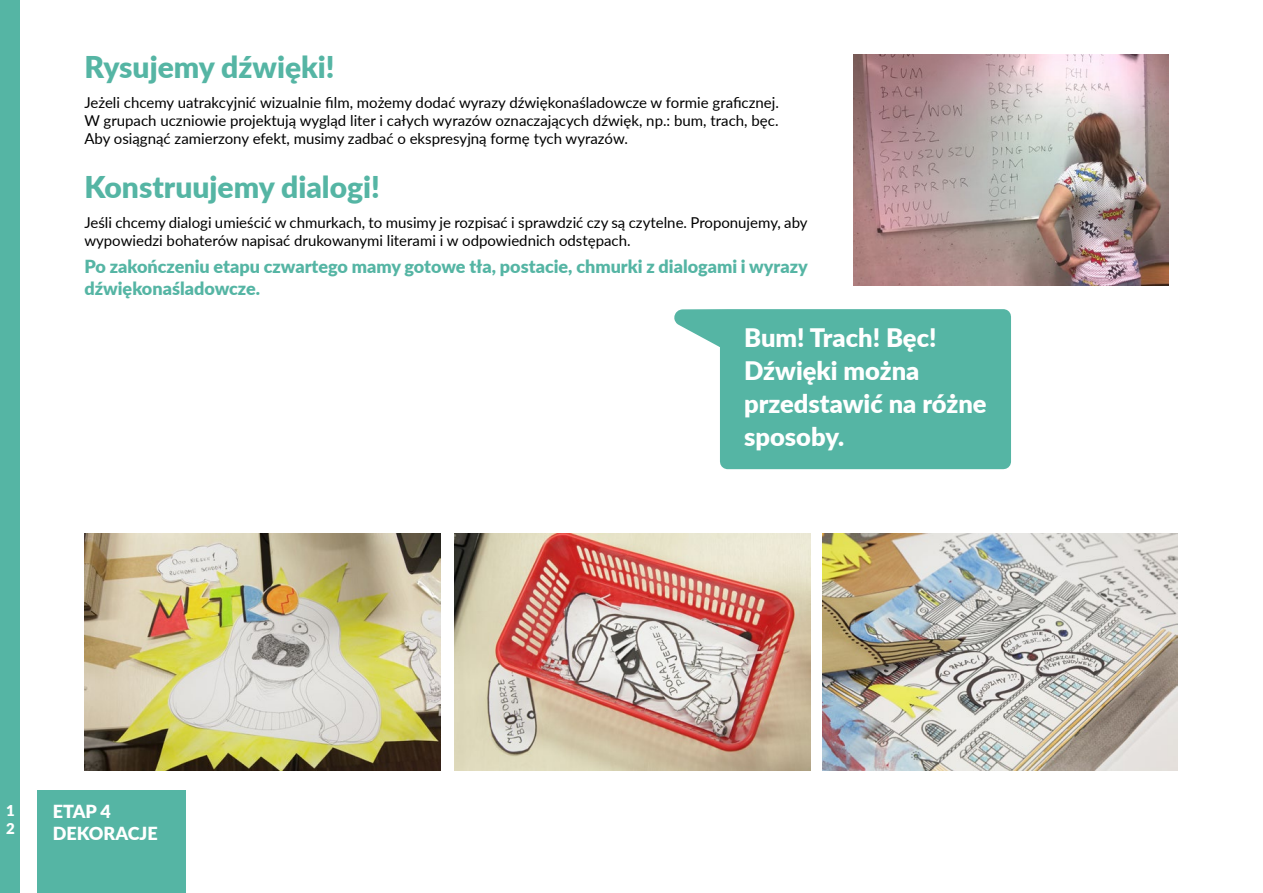
<style>
.page{position:relative;width:1263px;height:893px;background:#fff}
.page>*{position:absolute;margin:0;border:0;box-sizing:border-box;transform-origin:0 0}
.t1{font:900 30px "Lato";color:#55b5a4}
.t2{font:900 25.5px/33px "Lato";color:#fff}
.t3{font:900 18px/21.6px "Lato";color:#55b5a4}
.t4{font:900 18px/21.6px "Lato";color:#fff}
.t5{font:15px/18px "Lato";color:#000;text-align:justify}
.t6{font:900 15px/18px "Lato";color:#fff}
</style>
<div class="page">
<div style="left:0;top:0;width:20px;height:893px;background:#55b5a4"></div>
<div style="left:37px;top:791px;width:149px;height:102px;background:#55b5a4"></div>
<img style="left:854px;top:54px;width:314px;height:231px">
<img style="left:455px;top:534px;width:356px;height:237px">
<img style="left:822px;top:534px;width:356px;height:237px">
<img style="left:84px;top:534px;width:356px;height:237px">
<svg style="left:674px;top:309px;width:337px;height:161px;background:#69bdaf"></svg>
<h1 class="t1" style="left:84px;top:45px;width:252px">Rysujemy dźwięki!</h1>
<p class="t5" style="left:84px;top:93px;width:696px">Jeżeli chcemy uatrakcyjnić wizualnie film, możemy dodać wyrazy dźwiękonaśladowcze w formie graficznej.<br>W grupach uczniowie projektują wygląd liter i całych wyrazów oznaczających dźwięk, np.: bum, trach, bęc.<br>Aby osiągnąć zamierzony efekt, musimy zadbać o ekspresyjną formę tych wyrazów.</p>
<h1 class="t1" style="left:84px;top:165px;width:297px">Konstruujemy dialogi!</h1>
<p class="t5" style="left:84px;top:213px;width:725px">Jeśli chcemy dialogi umieścić w chmurkach, to musimy je rozpisać i sprawdzić czy są czytelne. Proponujemy, aby wypowiedzi bohaterów napisać drukowanymi literami i w odpowiednich odstępach.</p>
<p class="t3" style="left:84px;top:255px;width:725px">Po zakończeniu etapu czwartego mamy gotowe tła, postacie, chmurki z dialogami i wyrazy dźwiękonaśladowcze.</p>
<h2 class="t2" style="left:744px;top:320px;width:244px">Bum! Trach! Bęc!<br>Dźwięki można przedstawić na różne sposoby.</h2>
<p class="t6" style="left:6px;top:801px;width:10px">1<br>2</p>
<p class="t4" style="left:53px;top:800px;width:106px">ETAP 4<br>DEKORACJE</p>
</div>
